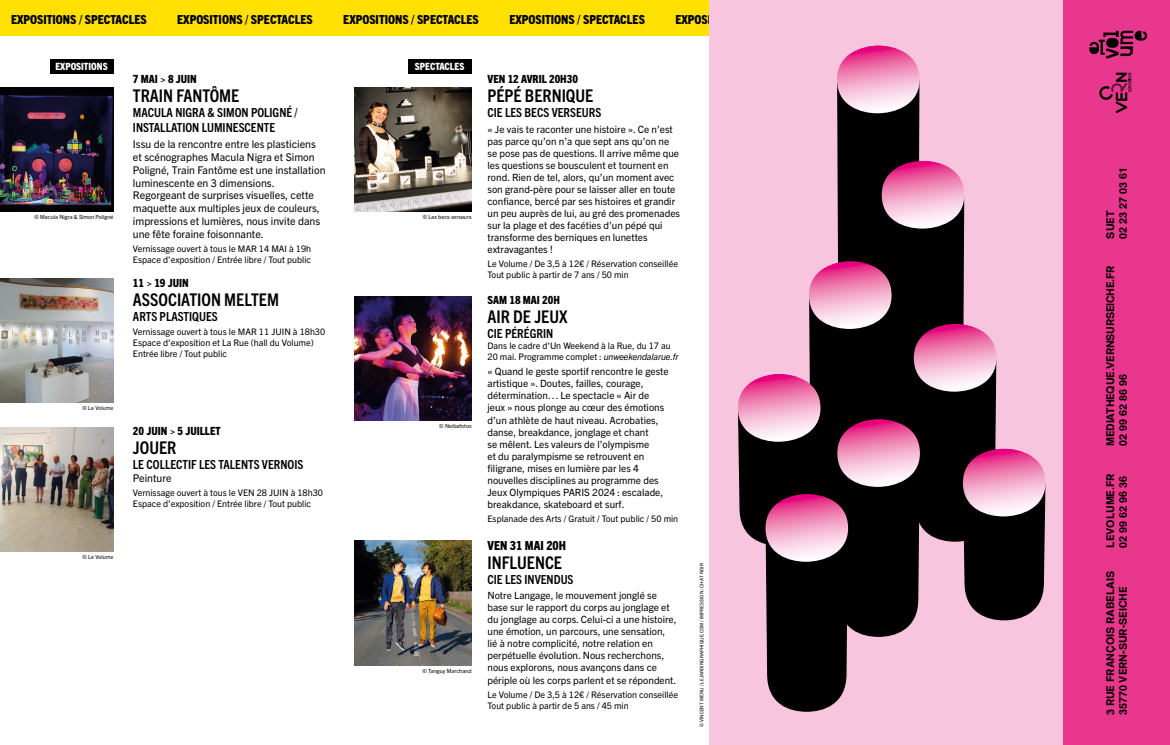
<style>
.page{position:relative;width:1170px;height:745px;background:#fff}
.page>*{position:absolute;margin:0;border:0;box-sizing:border-box;transform-origin:0 0}
.t1{font:700 condensed 17.5px "Trade Gothic Next LT Pro";color:#000}
.t2{font:700 condensed 12.5px/15px "Trade Gothic Next LT Pro";color:#000}
.t3{font:800 condensed 12.5px "Trade Gothic Next LT Pro";color:#000}
.t4{font:800 condensed 11.25px "Trade Gothic Next LT Pro";color:#000}
.t5{font:700 10.75px/12.9px "HEL";color:#000}
.t6{font:10.62px/12.8px "Trade Gothic Next LT Pro";color:#000}
.t7{font:10px/12px "Trade Gothic Next LT Pro";color:#000}
.t8{font:800 condensed 10px "Trade Gothic Next LT Pro";color:#fff}
.t9{font:9px/10.8px "Trade Gothic Next LT Pro";color:#000}
.t10{font:5.62px "Trade Gothic Next LT Pro";color:#000}
.t11{font:4.88px "Trade Gothic Next LT Pro";color:#000}
.s1{font-style:italic}
</style>
<div class="page">
<img style="left:0;top:87px;width:113px;height:124px">
<img style="left:0;top:278px;width:113px;height:124px">
<img style="left:0;top:427px;width:113px;height:124px">
<div style="left:50px;top:59px;width:63px;height:15px;background:#000"></div>
<div style="left:0;top:0;width:709px;height:35px;background:#ffe000"></div>
<img style="left:354px;top:87px;width:117px;height:124px">
<img style="left:354px;top:296px;width:117px;height:124px">
<div style="left:407px;top:59px;width:64px;height:15px;background:#000"></div>
<img style="left:354px;top:540px;width:117px;height:124px">
<div style="left:709px;top:0;width:354px;height:744px;background:#f7c5dd"></div>
<svg style="left:738px;top:46px;width:307px;height:665px"></svg>
<div style="left:1063px;top:0;width:106px;height:744px;background:#e8378c"></div>
<svg style="left:1099px;top:73px;width:33px;height:40px"></svg>
<svg style="left:1089px;top:31px;width:57px;height:27px"></svg>
<p class="t3" style="left:11px;top:11px;width:137px">EXPOSITIONS / SPECTACLES</p>
<p class="t3" style="left:177px;top:11px;width:137px">EXPOSITIONS / SPECTACLES</p>
<p class="t3" style="left:343px;top:11px;width:137px">EXPOSITIONS / SPECTACLES</p>
<p class="t3" style="left:509px;top:11px;width:137px">EXPOSITIONS / SPECTACLES</p>
<p class="t8" style="left:55px;top:60px;width:54px">EXPOSITIONS</p>
<p class="t10" style="left:34px;top:213px;width:80px">© Macula Nigra &amp; Simon Poligné</p>
<p class="t10" style="left:82px;top:404px;width:32px">© Le Volume</p>
<p class="t10" style="left:82px;top:552px;width:32px">© Le Volume</p>
<p class="t4" style="left:133px;top:71px;width:65px">7 MAI &gt; 8 JUIN</p>
<h1 class="t1" style="left:133px;top:84px;width:108px">TRAIN FANTÔME</h1>
<p class="t2" style="left:133px;top:104px;width:166px">MACULA NIGRA &amp; SIMON POLIGNÉ /<br>INSTALLATION LUMINESCENTE</p>
<p class="t6" style="left:133px;top:137px;width:194px">Issu de la rencontre entre les plasticiens et scénographes Macula Nigra et Simon Poligné, Train Fantôme est une installation luminescente en 3 dimensions.<br>Regorgeant de surprises visuelles, cette maquette aux multiples jeux de couleurs, impressions et lumières, nous invite dans une fête foraine foisonnante.</p>
<p class="t9" style="left:133px;top:242px;width:180px">Vernissage ouvert à tous le MAR 14 MAI à 19h<br>Espace d’exposition / Entrée libre / Tout public</p>
<p class="t4" style="left:133px;top:275px;width:57px">11 &gt; 19 JUIN</p>
<h1 class="t1" style="left:133px;top:287px;width:147px">ASSOCIATION MELTEM</h1>
<p class="t2" style="left:133px;top:308px;width:86px">ARTS PLASTIQUES</p>
<p class="t9" style="left:133px;top:326px;width:194px">Vernissage ouvert à tous le MAR 11 JUIN à 18h30<br>Espace d’exposition et La Rue (hall du Volume)<br>Entrée libre / Tout public</p>
<p class="t4" style="left:133px;top:423px;width:89px">20 JUIN &gt; 5 JUILLET</p>
<h1 class="t1" style="left:133px;top:435px;width:45px">JOUER</h1>
<p class="t2" style="left:133px;top:456px;width:172px">LE COLLECTIF LES TALENTS VERNOIS</p>
<p class="t6" style="left:133px;top:470px;width:40px">Peinture</p>
<p class="t9" style="left:133px;top:486px;width:192px">Vernissage ouvert à tous le VEN 28 JUIN à 18h30<br>Espace d’exposition / Entrée libre / Tout public</p>
<p class="t8" style="left:415px;top:60px;width:51px">SPECTACLES</p>
<p class="t10" style="left:423px;top:213px;width:50px">© Les becs verseurs</p>
<p class="t10" style="left:439px;top:421px;width:34px">© Neibafotos</p>
<p class="t10" style="left:422px;top:666px;width:51px">© Tanguy Marchand</p>
<p class="t4" style="left:487px;top:71px;width:92px">VEN 12 AVRIL 20H30</p>
<h1 class="t1" style="left:487px;top:84px;width:107px">PÉPÉ BERNIQUE</h1>
<p class="t2" style="left:487px;top:104px;width:115px">CIE LES BECS VERSEURS</p>
<p class="t7" style="left:487px;top:122px;width:194px">« Je vais te raconter une histoire ». Ce n’est pas parce qu’on n’a que sept ans qu’on ne se pose pas de questions. Il arrive même que les questions se bousculent et tournent en rond. Rien de tel, alors, qu’un moment avec son grand-père pour se laisser aller en toute confiance, bercé par ses histoires et grandir un peu auprès de lui, au gré des promenades sur la plage et des facéties d’un pépé qui transforme des berniques en lunettes extravagantes !</p>
<p class="t9" style="left:487px;top:258px;width:192px">Le Volume / De 3,5 à 12€ / Réservation conseillée<br>Tout public à partir de 7 ans / 50 min</p>
<p class="t4" style="left:487px;top:292px;width:74px">SAM 18 MAI 20H</p>
<h1 class="t1" style="left:487px;top:305px;width:82px">AIR DE JEUX</h1>
<p class="t2" style="left:487px;top:325px;width:67px">CIE PÉRÉGRIN</p>
<p class="t9" style="left:487px;top:339px;width:193px">Dans le cadre d’Un Weekend à la Rue, du 17 au<br>20 mai. Programme complet : <span class="s1">unweekendalarue.fr</span></p>
<p class="t7" style="left:487px;top:365px;width:183px">« Quand le geste sportif rencontre le geste artistique ». Doutes, failles, courage, détermination… Le spectacle « Air de jeux » nous plonge au cœur des émotions d’un athlète de haut niveau. Acrobaties, danse, breakdance, jonglage et chant<br>se mêlent. Les valeurs de l’olympisme<br>et du paralympisme se retrouvent en filigrane, mises en lumière par les 4 nouvelles disciplines au programme des Jeux Olympiques PARIS 2024 : escalade, breakdance, skateboard et surf.</p>
<p class="t9" style="left:487px;top:512px;width:192px">Esplanade des Arts / Gratuit / Tout public / 50 min</p>
<p class="t3" style="left:487px;top:536px;width:80px">VEN 31 MAI 20H</p>
<h1 class="t1" style="left:487px;top:550px;width:76px">INFLUENCE</h1>
<p class="t2" style="left:487px;top:570px;width:88px">CIE LES INVENDUS</p>
<p class="t7" style="left:487px;top:588px;width:191px">Notre Langage, le mouvement jonglé se base sur le rapport du corps au jonglage et du jonglage au corps. Celui-ci a une histoire, une émotion, un parcours, une sensation, lié à notre complicité, notre relation en perpétuelle évolution. Nous recherchons, nous explorons, nous avançons dans ce périple où les corps parlent et se répondent.</p>
<p class="t9" style="left:487px;top:688px;width:192px">Le Volume / De 3,5 à 12€ / Réservation conseillée<br>Tout public à partir de 5 ans / 45 min</p>
<p class="t11" style="left:698px;top:726px;width:166px;rotate:-90deg">© VINCENT MENU / LEJARDINGRAPHIQUE.COM / IMPRESSION : CHAT NOIR</p>
<p class="t5" style="left:1103px;top:238px;width:72px;rotate:-90deg">SUET<br>02 23 27 03 61</p>
<p class="t5" style="left:1103px;top:445px;width:181px;rotate:-90deg">MEDIATHEQUE.VERNSURSEICHE.FR<br>02 99 62 86 96</p>
<p class="t5" style="left:1103px;top:547px;width:76px;rotate:-90deg">LEVOLUME.FR<br>02 99 62 96 36</p>
<p class="t5" style="left:1103px;top:714px;width:146px;rotate:-90deg">3 RUE FRANÇOIS RABELAIS<br>35770 VERN-SUR-SEICHE</p>
</div>
